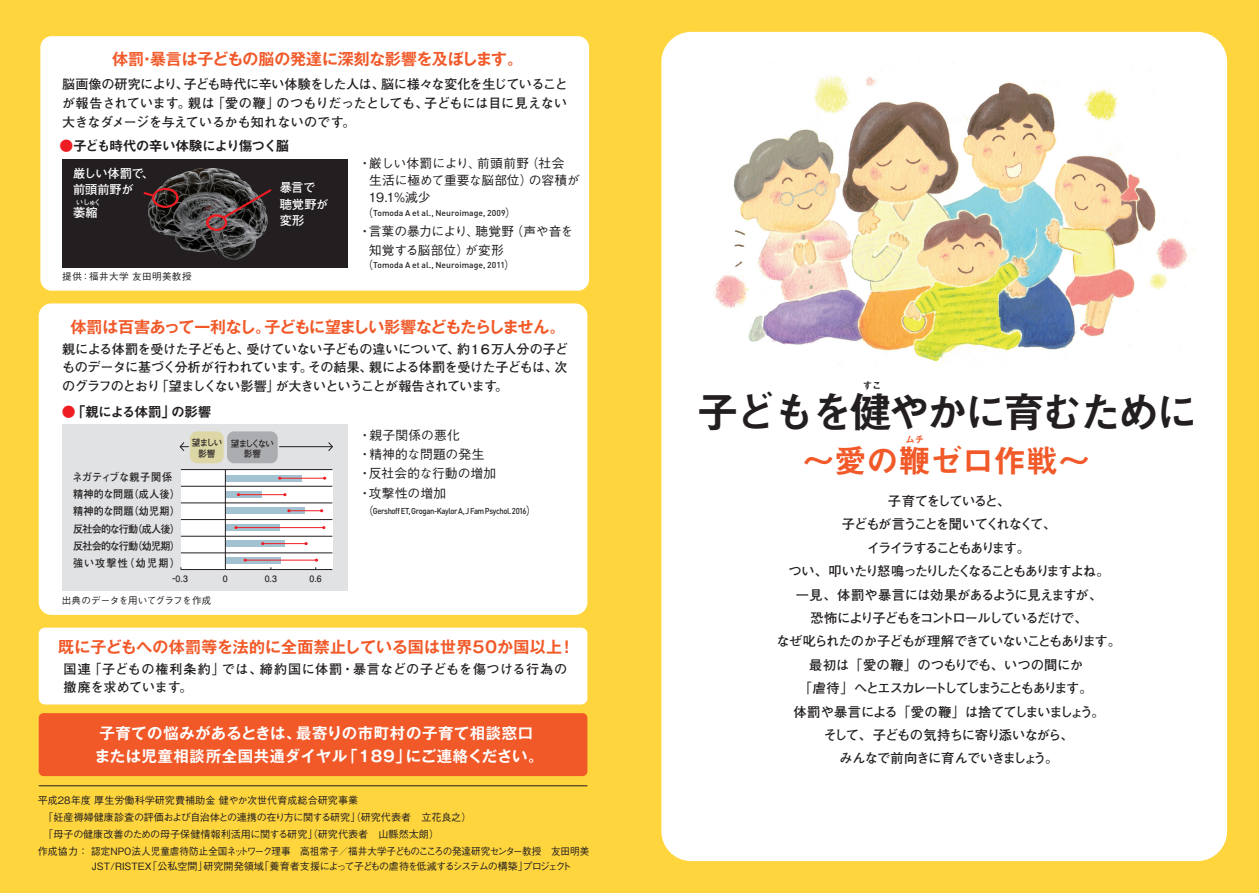
<style>
.page{position:relative;width:1259px;height:893px;background:#ffd53e}
.page>*{position:absolute;margin:0;border:0;box-sizing:border-box;transform-origin:0 0}
.t1{font:42.45px "Midashi Go Pro MB31";letter-spacing:-.1em;color:#231f20}
.t2{font:32.55px "Midashi Go Pro MB31";letter-spacing:-.02em;color:#f15929}
.t3{font:700 15.9px "Gothic MB101 Pro De";letter-spacing:.015em;color:#f15929}
.t4{font:700 15.9px "Gothic MB101 Pro De";letter-spacing:-.055em;color:#f15929}
.t5{font:700 15.9px "Gothic MB101 Pro De";letter-spacing:-.01em;color:#f15929}
.t6{font:700 15.45px/23.4px "Gothic MB101 Pro De";letter-spacing:.04em;color:#fff;text-align:center}
.t7{font:13.8px "Midashi Go Pro MB31";letter-spacing:-.075em;color:#231f20}
.t8{font:700 13.35px/23.4px "Futo Go B101 Pro";letter-spacing:-.1em;color:#231f20;text-align:center}
.t9{font:700 13.05px/19.2px "Futo Go B101 Pro";letter-spacing:-.02em;color:#231f20;text-align:justify}
.t10{font:700 13.05px/18px "Futo Go B101 Pro";letter-spacing:.03em;color:#231f20}
.t11{font:500 12.75px/19.2px "Gothic BBB Pro";color:#231f20}
.t12{font:700 12.3px/16.4px "Futo Go B101 Pro";letter-spacing:-.015em;color:#fff}
.t13{font:700 10.65px/17.2px "Futo Go B101 Pro";letter-spacing:-.045em;color:#231f20;scale:.95 1}
.t14{font:500 10.05px/17px "Gothic BBB Pro";color:#231f20}
.t15{font:500 10.05px "Gothic BBB Pro";letter-spacing:-.03em;color:#231f20;scale:.95 1}
.t16{font:500 9.6px "Gothic BBB Pro";letter-spacing:-.015em;color:#231f20}
.t17{font:500 9.6px "Gothic BBB Pro";letter-spacing:.04em;color:#231f20}
.t18{font:9.6px "Midashi Go Pro MB31";color:#f15929}
.t19{font:9.6px "Midashi Go Pro MB31";color:#231f20}
.t20{font:700 9px/10.6px "Futo Go B101 Pro";letter-spacing:-.175em;color:#231f20;text-align:center;scale:.95 1}
.t21{font:700 9px/10.6px "Futo Go B101 Pro";letter-spacing:-.12em;color:#231f20;text-align:center;scale:.95 1}
.t22{font:700 8.7px "Futo Go B101 Pro";color:#231f20}
.t23{font:500 8.55px "DIN";letter-spacing:.005em;color:#231f20}
.t24{font:500 8.55px "DIN";letter-spacing:-.05em;color:#231f20;scale:.9 1}
.t25{font:700 7.05px "Futo Go B101 Pro";color:#fff}
.s1{color:#ee1d23}
.s2{font-family:"Gothic BBB Pro";font-size:11.1px}
</style>
<div class="page">
<div style="left:661px;top:32px;width:566px;height:829px;background:#fff;border-radius:30px"></div>
<div style="left:39px;top:713px;width:548px;height:63px;background:#f15929;border-radius:5px"></div>
<hr style="left:39px;top:785px;width:548px;height:1px;background:#231f20">
<div style="left:40px;top:36px;width:549px;height:255px;background:#fff;border-radius:11px"></div>
<div style="left:62px;top:160px;width:286px;height:108px;background:#231f20"></div>
<img style="left:148px;top:168px;width:120px;height:92px">
<div style="left:152px;top:188px;width:27px;height:20px;border:2px solid #ee1d23;border-radius:50%"></div>
<div style="left:206px;top:214px;width:21px;height:17px;border:2px solid #ee1d23;border-radius:50%"></div>
<svg style="left:143px;top:190px;width:13px;height:8px"></svg>
<svg style="left:221px;top:187px;width:51px;height:34px"></svg>
<div style="left:39px;top:628px;width:548px;height:76px;background:#fff;border-radius:6px"></div>
<div style="left:39px;top:303px;width:548px;height:312px;background:#fff;border-radius:12px"></div>
<div style="left:62px;top:424px;width:286px;height:167px;background:#e1e2e4"></div>
<div style="left:181px;top:470px;width:151px;height:100px;background:#fff"></div>
<div style="left:225px;top:475px;width:77px;height:7px;background:#a3c2d1"></div>
<svg style="left:226px;top:491px;width:35px;height:7px"></svg>
<div style="left:225px;top:507px;width:80px;height:7px;background:#a3c2d1"></div>
<svg style="left:226px;top:524px;width:54px;height:7px"></svg>
<div style="left:225px;top:540px;width:59px;height:7px;background:#a3c2d1"></div>
<svg style="left:226px;top:557px;width:55px;height:6px"></svg>
<hr style="left:280px;top:478px;width:45px;height:1px;background:#ee1d23">
<hr style="left:238px;top:494px;width:47px;height:1px;background:#ee1d23">
<hr style="left:289px;top:510px;width:33px;height:1px;background:#ee1d23">
<hr style="left:236px;top:527px;width:88px;height:1px;background:#ee1d23">
<hr style="left:245px;top:560px;width:71px;height:1px;background:#ee1d23">
<hr style="left:263px;top:543px;width:43px;height:1px;background:#ee1d23">
<hr style="left:181px;top:469px;width:151px;height:1px;background:#231f20">
<hr style="left:181px;top:486px;width:151px;height:1px;background:#231f20">
<hr style="left:181px;top:503px;width:151px;height:1px;background:#231f20">
<hr style="left:181px;top:519px;width:151px;height:1px;background:#231f20">
<hr style="left:181px;top:536px;width:151px;height:1px;background:#231f20">
<hr style="left:181px;top:553px;width:151px;height:1px;background:#231f20">
<hr style="left:181px;top:569px;width:151px;height:1px;background:#231f20">
<hr style="left:225px;top:470px;width:1px;height:100px;background:#231f20">
<div style="left:190px;top:431px;width:34px;height:32px;background:#ddd7a6;border-radius:7px"></div>
<svg style="left:179px;top:442px;width:9px;height:9px"></svg>
<div style="left:227px;top:431px;width:51px;height:32px;background:#acadb1;border-radius:7px"></div>
<hr style="left:279px;top:446px;width:53px;height:1px;background:#231f20">
<svg style="left:327px;top:442px;width:6px;height:9px"></svg>
<svg style="left:315px;top:559px;width:3px;height:10px"></svg>
<img style="left:714px;top:62px;width:480px;height:306px">
<p class="t5" style="left:112px;top:46px;width:412px">体罰・暴言は子どもの脳の発達に深刻な影響を及ぼします。</p>
<p class="t9" style="left:62px;top:72px;width:507px">脳画像の研究により、子ども時代に辛い体験をした人は、脳に様々な変化を生じていることが報告されています。親は「愛の鞭」のつもりだったとしても、子どもには目に見えない大きなダメージを与えているかも知れないのです。</p>
<p class="t7" style="left:60px;top:135px;width:231px"><span class="s1">●</span>子ども時代の辛い体験により傷つく脳</p>
<p class="t12" style="left:73px;top:163px;width:83px">厳しい体罰で、前頭前野が</p>
<p class="t12" style="left:73px;top:203px;width:26px">萎縮</p>
<p class="t25" style="left:76px;top:197px;width:27px">いしゅく</p>
<p class="t17" style="left:62px;top:269px;width:131px">提供：福井大学 友田明美教授</p>
<p class="t12" style="left:280px;top:178px;width:50px">暴言で聴覚野が変形</p>
<p class="t11" style="left:369px;top:154px;width:213px;line-height:17px;text-indent:-10px">・厳しい体罰により、前頭前野（社会生活に極めて重要な脳部位）の容積が<br>19.1%減少</p>
<p class="t23" style="left:362px;top:207px;width:156px"><span class="s2">（</span>Tomoda A et al., Neuroimage, 2009<span class="s2">）</span></p>
<p class="t11" style="left:369px;top:221px;width:206px;line-height:18.1px;text-indent:-10px">・言葉の暴力により、聴覚野（声や音を知覚する脳部位）が変形</p>
<p class="t23" style="left:362px;top:259px;width:155px"><span class="s2">（</span>Tomoda A et al., Neuroimage, 2011<span class="s2">）</span></p>
<p class="t4" style="left:71px;top:313px;width:496px">体罰は百害あって一利なし。子どもに望ましい影響などもたらしません。</p>
<p class="t9" style="left:62px;top:339px;width:507px;line-height:18px">親による体罰を受けた子どもと、受けていない子どもの違いについて、約１６万人分の子どものデータに基づく分析が行われています。その結果、親による体罰を受けた子どもは、次のグラフのとおり「望ましくない影響」が大きいということが報告されています。</p>
<p class="t7" style="left:62px;top:401px;width:151px"><span class="s1">●</span>「親による体罰」の影響</p>
<p class="t19" style="left:863px;top:378px;width:20px">すこ</p>
<h1 class="t1" style="left:696px;top:378px;width:503px">子どもを健やかに育むために</h1>
<p class="t21" style="left:192px;top:436px;width:34px">望ましい影響</p>
<p class="t20" style="left:231px;top:437px;width:47px">望ましくない影響</p>
<p class="t11" style="left:358px;top:424px;width:139px">・親子関係の悪化<br>・精神的な問題の発生・反社会的な行動の増加・攻撃性の増加</p>
<p class="t24" style="left:362px;top:505px;width:195px"><span class="s2">（</span>Gershoff ET, Grogan-Kaylor A, J Fam Psychol. 2016<span class="s2">）</span></p>
<p class="t8" style="left:776px;top:488px;width:346px">子育てをしていると、<br>子どもが言うことを聞いてくれなくて、<br>イライラすることもあります。<br>つい、叩いたり怒鳴ったりしたくなることもありますよね。<br>一見、体罰や暴言には効果があるように見えますが、<br>恐怖により子どもをコントロールしているだけで、<br>なぜ叱られたのか子どもが理解できていないこともあります。最初は「愛の鞭」のつもりでも、いつの間にか<br>「虐待」へとエスカレートしてしまうこともあります。<br>体罰や暴言による「愛の鞭」は捨ててしまいましょう。<br>そして、子どもの気持ちに寄り添いながら、<br>みんなで前向きに育んでいきましょう。</p>
<p class="t18" style="left:905px;top:432px;width:20px">ムチ</p>
<h2 class="t2" style="left:802px;top:434px;width:290px">～愛の鞭ゼロ作戦～</h2>
<p class="t13" style="left:72px;top:467px;width:115px">ネガティブな親子関係精神的な問題（成人後）精神的な問題（幼児期）反社会的な行動（成人後）反社会的な行動（幼児期）強い攻撃性（幼児期）</p>
<p class="t16" style="left:62px;top:592px;width:151px">出典のデータを用いてグラフを作成</p>
<p class="t22" style="left:172px;top:572px;width:17px">-0.3</p>
<p class="t22" style="left:223px;top:572px;width:6px">0</p>
<p class="t22" style="left:265px;top:572px;width:14px">0.3</p>
<p class="t22" style="left:309px;top:572px;width:14px">0.6</p>
<p class="t3" style="left:58px;top:634px;width:518px">既に子どもへの体罰等を法的に全面禁止している国は世界50か国以上！</p>
<p class="t10" style="left:64px;top:658px;width:505px">国連「子どもの権利条約」では、締約国に体罰・暴言などの子どもを傷つける行為の撤廃を求めています。</p>
<p class="t6" style="left:95px;top:719px;width:450px">子育ての悩みがあるときは、最寄りの市町村の子育て相談窓口または児童相談所全国共通ダイヤル「189」にご連絡ください。</p>
<p class="t14" style="left:38px;top:790px;width:553px">平成28年度 厚生労働科学研究費補助金 健やか次世代育成総合研究事業<br>　「妊産褥婦健康診査の評価および自治体との連携の在り方に関する研究」（研究代表者　立花良之）<br>　「母子の健康改善のための母子保健情報利活用に関する研究」（研究代表者　山縣然太朗）<br>作成協力：認定NPO法人児童虐待防止全国ネットワーク理事　高祖常子／福井大学子どものこころの発達研究センター教授　友田明美</p>
<p class="t15" style="left:38px;top:858px;width:563px">　　　　　 JST/RISTEX「公私空間」研究開発領域「養育者支援によって子どもの虐待を低減するシステムの構築」プロジェクト</p>
</div>
